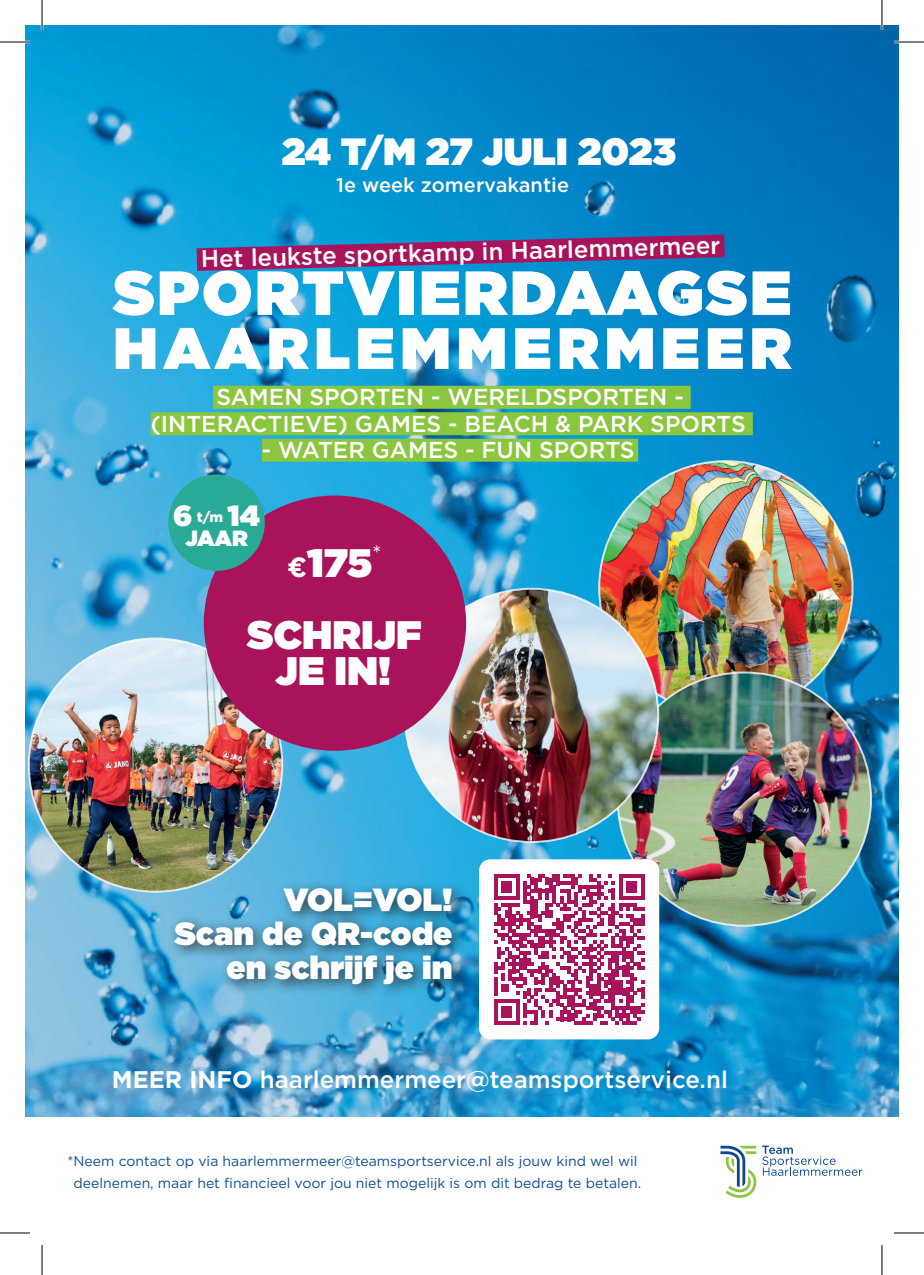
<style>
.page{position:relative;width:924px;height:1275px;background:#fff}
.page>*{position:absolute;margin:0;border:0;box-sizing:border-box;transform-origin:0 0}
.t1{font:900 62.2px "Gotham";letter-spacing:.04em;color:#fff}
.t2{font:900 58.2px "Gotham";letter-spacing:.1em;color:#fff}
.t3{font:900 39.8px/72px "Gotham";color:#fff;text-align:center}
.t4{font:900 38px "Gotham";color:#fff}
.t5{font:900 32px/34px "Gotham";color:#fff;text-align:right}
.t6{font:900 29.2px "Gotham";color:#fff}
.t7{font:500 24px "Gotham";color:#fff}
.t8{font:500 23px/26.4px "Gotham";color:#fff;text-align:center}
.t9{font:900 22px "Gotham";color:#fff}
.t10{font:500 20px "Gotham";color:#fff}
.t11{font:14px/22px "Gotham";color:#0f4d96;text-align:center}
.s1{font-size:14px}
.s2{font-weight:700;font-size:27.8px}
.s3{font-weight:700}
</style>
<div class="page">
<img style="left:25px;top:25px;width:873px;height:1091px">
<div style="left:167px;top:880px;width:300px;height:119px;background:#231f20;opacity:.75"></div>
<img style="left:599px;top:461px;width:253px;height:253px;border-radius:127px">
<img style="left:617px;top:672px;width:253px;height:253px;border-radius:127px">
<img style="left:29px;top:638px;width:253px;height:253px;border-radius:127px">
<img style="left:404px;top:589px;width:254px;height:253px;border-radius:127px">
<div style="left:479px;top:859px;width:180px;height:180px;background:#fff;border-radius:11px"></div>
<svg style="left:494px;top:874px;width:150px;height:150px"></svg>
<svg style="left:720px;top:1145px;width:142px;height:52px"></svg>
<div style="left:204px;top:495px;width:262px;height:255px;background:#a9135c;border-radius:50%"></div>
<div style="left:168px;top:474px;width:97px;height:97px;background:#28aa96;border-radius:50%"></div>
<div style="left:213px;top:386px;width:477px;height:23px;background:#8bc63f"></div>
<div style="left:151px;top:412px;width:601px;height:23px;background:#8bc63f"></div>
<div style="left:262px;top:439px;width:375px;height:23px;background:#8bc63f"></div>
<svg style="left:196px;top:234px;width:528px;height:37px;background:#69458a"></svg>
<hr style="left:0;top:41px;width:30px;height:2px;background:#fff">
<hr style="left:893px;top:41px;width:30px;height:2px;background:#fff">
<hr style="left:41px;top:0;width:2px;height:30px;background:#fff">
<hr style="left:880px;top:0;width:2px;height:30px;background:#fff">
<hr style="left:0;top:42px;width:30px;height:1px;background:#000">
<hr style="left:893px;top:42px;width:30px;height:1px;background:#000">
<hr style="left:0;top:1232px;width:30px;height:1px;background:#000">
<hr style="left:893px;top:1232px;width:30px;height:1px;background:#000">
<hr style="left:42px;top:0;width:1px;height:30px;background:#000">
<hr style="left:42px;top:1245px;width:1px;height:30px;background:#000">
<hr style="left:881px;top:0;width:1px;height:30px;background:#000">
<hr style="left:881px;top:1245px;width:1px;height:30px;background:#000">
<h3 class="t4" style="left:281px;top:124px;width:396px">24 T/M 27 JULI 2023</h3>
<h3 class="t10" style="left:336px;top:172px;width:234px">1e week zomervakantie</h3>
<h3 class="t7" style="left:201px;top:241px;width:520px;rotate:-1deg">Het leukste sportkamp in Haarlemmermeer</h3>
<h1 class="t1" style="left:113px;top:248px;width:679px">SPORTVIERDAAGSE</h1>
<h2 class="t2" style="left:113px;top:306px;width:679px">HAARLEMMERMEER</h2>
<h3 class="t8" style="left:151px;top:384px;width:596px">SAMEN SPORTEN - WERELDSPORTEN - (INTERACTIEVE) GAMES - BEACH &amp; PARK SPORTS</h3>
<h3 class="t8" style="left:262px;top:436px;width:374px">- WATER GAMES - FUN SPORTS</h3>
<h3 class="t6" style="left:173px;top:495px;width:88px">6 <span class="s1">t/m</span> 14</h3>
<h3 class="t9" style="left:185px;top:522px;width:64px">JAAR</h3>
<h3 class="t3" style="left:247px;top:526px;width:176px"><span class="s2">€</span>175<sup>*<br></sup>SCHRIJF</h3>
<h3 class="t3" style="left:275px;top:634px;width:117px">JE IN!</h3>
<h3 class="t5" style="left:174px;top:882px;width:279px">VOL=VOL!<br>Scan de QR-code en schrijf je in</h3>
<h3 class="t7" style="left:112px;top:1063px;width:617px"><span class="s3">MEER INFO</span> haarlemmermeer@teamsportservice.nl</h3>
<p class="t11" style="left:67px;top:1150px;width:575px">*Neem contact op via haarlemmermeer@teamsportservice.nl als jouw kind wel wil deelnemen, maar het financieel voor jou niet mogelijk is om dit bedrag te betalen.</p>
</div>
